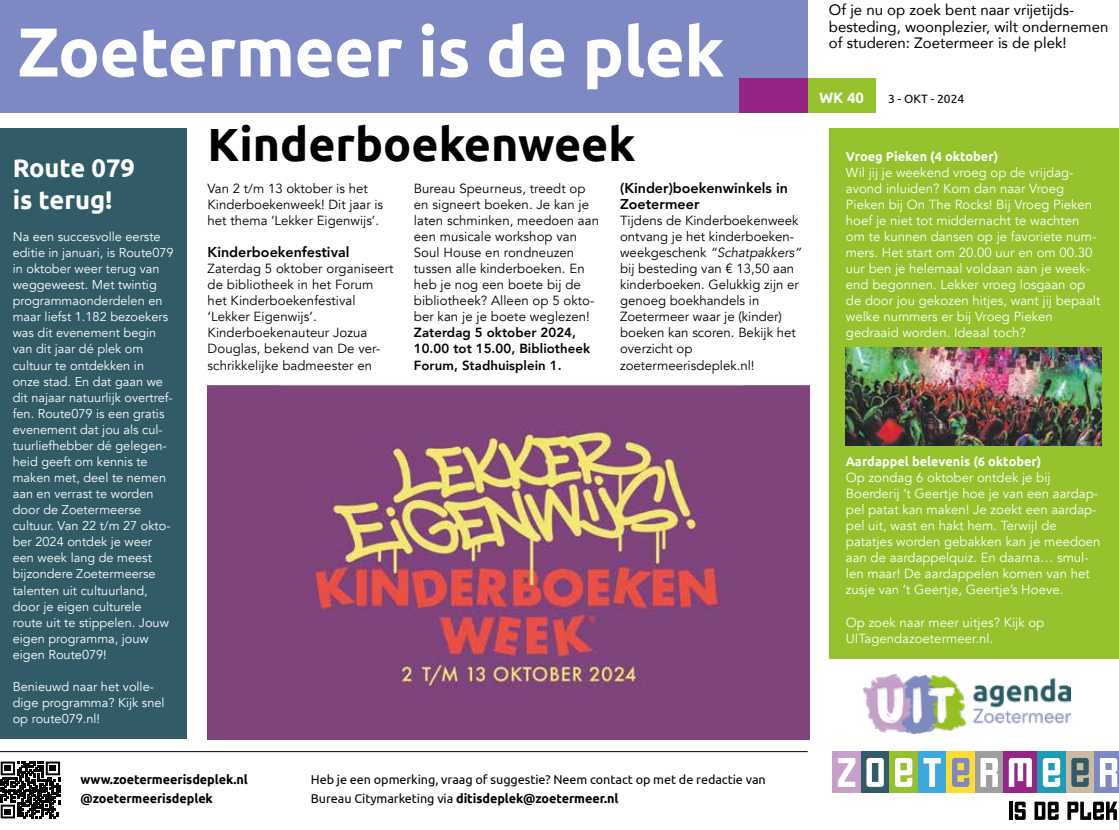
<style>
.page{position:relative;width:1119px;height:830px;background:#fff}
.page>*{position:absolute;margin:0;border:0;box-sizing:border-box;transform-origin:0 0}
.t1{font:69px "Ubuntu Bold 2";letter-spacing:-.01em;color:#fff}
.t2{font:46.5px "Ubuntu Bold 2";color:#000}
.t3{font:25.5px/32.1px "Ubuntu Bold 2";color:#fff}
.t4{font:15px/16.5px "Avenir";color:#000}
.t5{font:15px "Ubuntu Bold 2";color:#fff}
.t6{font:800 14.25px/16px "Avenir";color:#000}
.t7{font:13.2px/16px "Avenir";letter-spacing:.005em;color:#000}
.t8{font:13.2px/16px "Avenir";color:#fff}
.t9{font:800 13.2px/16px "Avenir";letter-spacing:.005em;color:#000}
.t10{font:12.75px/16px "Avenir";color:#fff}
.t11{font:12.75px/19.5px "Ubuntu Bold 2";letter-spacing:-.005em;color:#000}
.t12{font:12.75px "Ubuntu 3";letter-spacing:-.005em;color:#000}
.t13{font:12.75px "Ubuntu Bold 2";color:#fff}
.t14{font:12px "Ubuntu 3";color:#000}
.s1{font-style:italic}
.s2{font-family:"Ubuntu 3"}
</style>
<div class="page">
<div style="left:207px;top:385px;width:602px;height:353px;background:#7f447c"></div>
<img style="left:863px;top:674px;width:207px;height:59px">
<div style="left:0;top:128px;width:186px;height:610px;background:#315b67"></div>
<div style="left:828px;top:128px;width:290px;height:530px;background:#95c22d"></div>
<div style="left:832px;top:751px;width:28px;height:41px;background:#c59fca"></div>
<div style="left:860px;top:751px;width:29px;height:41px;background:#315b67"></div>
<div style="left:889px;top:751px;width:28px;height:41px;background:#94c12d"></div>
<div style="left:917px;top:751px;width:29px;height:41px;background:#3ca8df"></div>
<div style="left:946px;top:751px;width:28px;height:41px;background:#ffdc34"></div>
<div style="left:974px;top:751px;width:29px;height:41px;background:#9e9da0"></div>
<div style="left:1003px;top:751px;width:34px;height:41px;background:#962584"></div>
<div style="left:1037px;top:751px;width:28px;height:41px;background:#1d9cb7"></div>
<div style="left:1065px;top:751px;width:29px;height:41px;background:#cbbba3"></div>
<div style="left:1094px;top:751px;width:24px;height:41px;background:#7e88c3"></div>
<svg style="left:866px;top:758px;width:17px;height:28px"></svg>
<svg style="left:923px;top:758px;width:17px;height:28px"></svg>
<svg style="left:980px;top:758px;width:17px;height:28px"></svg>
<svg style="left:1099px;top:758px;width:18px;height:28px"></svg>
<svg style="left:1008px;top:758px;width:23px;height:28px"></svg>
<svg style="left:895px;top:758px;width:17px;height:28px"></svg>
<svg style="left:952px;top:758px;width:17px;height:28px"></svg>
<svg style="left:1042px;top:758px;width:17px;height:28px"></svg>
<svg style="left:1071px;top:758px;width:17px;height:28px"></svg>
<svg style="left:1009px;top:801px;width:3px;height:18px"></svg>
<svg style="left:1014px;top:801px;width:11px;height:18px"></svg>
<svg style="left:1034px;top:801px;width:24px;height:18px"></svg>
<svg style="left:1067px;top:801px;width:50px;height:18px"></svg>
<svg style="left:838px;top:758px;width:17px;height:28px"></svg>
<svg style="left:0;top:761px;width:61px;height:58px;fill:#010202"></svg>
<hr style="left:0;top:750px;width:807px;height:1px;background:#000">
<div style="left:0;top:0;width:807px;height:112px;background:#7e89c3"></div>
<div style="left:806px;top:78px;width:69px;height:34px;background:#95c22d"></div>
<div style="left:738px;top:78px;width:69px;height:34px;background:#952584"></div>
<img style="left:845px;top:347px;width:256px;height:98px">
<img style="left:279px;top:385px;width:464px;height:353px">
<h1 class="t1" style="left:17px;top:10px;width:708px">Zoetermeer is de plek</h1>
<h3 class="t3" style="left:13px;top:151px;width:124px">Route 079 is terug!</h3>
<p class="t10" style="left:13px;top:229px;width:162px">Na een succesvolle eerste editie in januari, is Route079 in oktober weer terug van weggeweest. Met twintig programmaonderdelen en maar liefst 1.182 bezoekers was dit evenement begin van dit jaar dé plek om cultuur te ontdekken in onze stad. En dat gaan we dit najaar natuurlijk overtref&shy;fen. Route079 is een gratis evenement dat jou als cul&shy;tuurliefhebber dé gelegen&shy;heid geeft om kennis te maken met, deel te nemen aan en verrast te worden door de Zoetermeerse cultuur. Van 22 t/m 27 okto&shy;ber 2024 ontdek je weer een week lang de meest bijzondere Zoetermeerse talenten uit cultuurland, door je eigen culturele route uit te stippelen. Jouw eigen programma, jouw eigen Route079!</p>
<p class="t10" style="left:13px;top:678px;width:153px">Benieuwd naar het volle&shy;dige programma? Kijk snel op route079.nl!</p>
<h2 class="t2" style="left:207px;top:116px;width:429px">Kinderboekenweek</h2>
<p class="t7" style="left:207px;top:180px;width:177px">Van 2 t/m 13 oktober is het<br>Kinderboekenweek! Dit jaar is het thema ‘Lekker Eigenwijs’.</p>
<p class="t6" style="left:207px;top:244px;width:143px">Kinderboekenfestival</p>
<p class="t7" style="left:207px;top:261px;width:187px">Zaterdag 5 oktober organiseert de bibliotheek in het Forum het Kinderboekenfestival ‘Lekker Eigenwijs’.<br>Kinderboekenauteur Jozua<br>Douglas, bekend van De ver&shy;schrikkelijke badmeester en</p>
<p class="t7" style="left:414px;top:180px;width:187px">Bureau Speurneus, treedt op en signeert boeken. Je kan je laten schminken, meedoen aan een musicale workshop van<br>Soul House en rondneuzen tussen alle kinderboeken. En heb je nog een boete bij de bibliotheek? Alleen op 5 okto&shy;ber kan je je boete weglezen!</p>
<p class="t9" style="left:414px;top:324px;width:178px">Zaterdag 5 oktober 2024,<br>10.00 tot 15.00, Bibliotheek<br>Forum, Stadhuisplein 1.</p>
<p class="t6" style="left:620px;top:180px;width:169px">(Kinder)boekenwinkels in<br>Zoetermeer</p>
<p class="t7" style="left:620px;top:212px;width:182px">Tijdens de Kinderboekenweek ontvang je het kinderboeken&shy;weekgeschenk <span class="s1">“Schatpakkers” </span>bij besteding van € 13,50 aan kinderboeken. Gelukkig zijn er genoeg boekhandels in<br>Zoetermeer waar je (kinder) boeken kan scoren. Bekijk het overzicht op zoetermeerisdeplek.nl!</p>
<p class="t4" style="left:828px;top:1px;width:281px">Of je nu op zoek bent naar vrĳetĳds&shy;besteding, woonplezier, wilt ondernemen of studeren: Zoetermeer is de plek!</p>
<p class="t5" style="left:818px;top:88px;width:47px">WK 40</p>
<p class="t14" style="left:888px;top:91px;width:77px">3 - OKT - 2024</p>
<p class="t13" style="left:845px;top:148px;width:154px">Vroeg Pieken (4 oktober)</p>
<p class="t8" style="left:845px;top:164px;width:256px">Wil jij je weekend vroeg op de vrijdag&shy;avond inluiden? Kom dan naar Vroeg Pieken bij On The Rocks! Bij Vroeg Pieken hoef je niet tot middernacht te wachten om te kunnen dansen op je favoriete num&shy;mers. Het start om 20.00 uur en om 00.30 uur ben je helemaal voldaan aan je week&shy;end begonnen. Lekker vroeg losgaan op de door jou gekozen hitjes, want jij bepaalt welke nummers er bij Vroeg Pieken gedraaid worden. Ideaal toch?</p>
<p class="t13" style="left:845px;top:453px;width:197px">Aardappel belevenis (6 oktober)</p>
<p class="t8" style="left:845px;top:469px;width:256px">Op zondag 6 oktober ontdek je bij Boerderij ’t Geertje hoe je van een aardap&shy;pel patat kan maken! Je zoekt een aardap&shy;pel uit, wast en hakt hem. Terwijl de patatjes worden gebakken kan je meedoen aan de aardappelquiz. En daarna… smul&shy;len maar! De aardappelen komen van het zusje van ’t Geertje, Geertje’s Hoeve.</p>
<p class="t8" style="left:845px;top:614px;width:200px">Op zoek naar meer uitjes? Kijk op<br>UITagendazoetermeer.nl.</p>
<p class="t11" style="left:80px;top:768px;width:169px">www.zoetermeerisdeplek.nl @zoetermeerisdeplek</p>
<p class="t12" style="left:311px;top:771px;width:456px">Heb je een opmerking, vraag of suggestie? Neem contact op met de redactie van</p>
<p class="t11" style="left:311px;top:788px;width:309px"><span class="s2">Bureau Citymarketing via</span> ditisdeplek@zoetermeer.nl</p>
</div>
